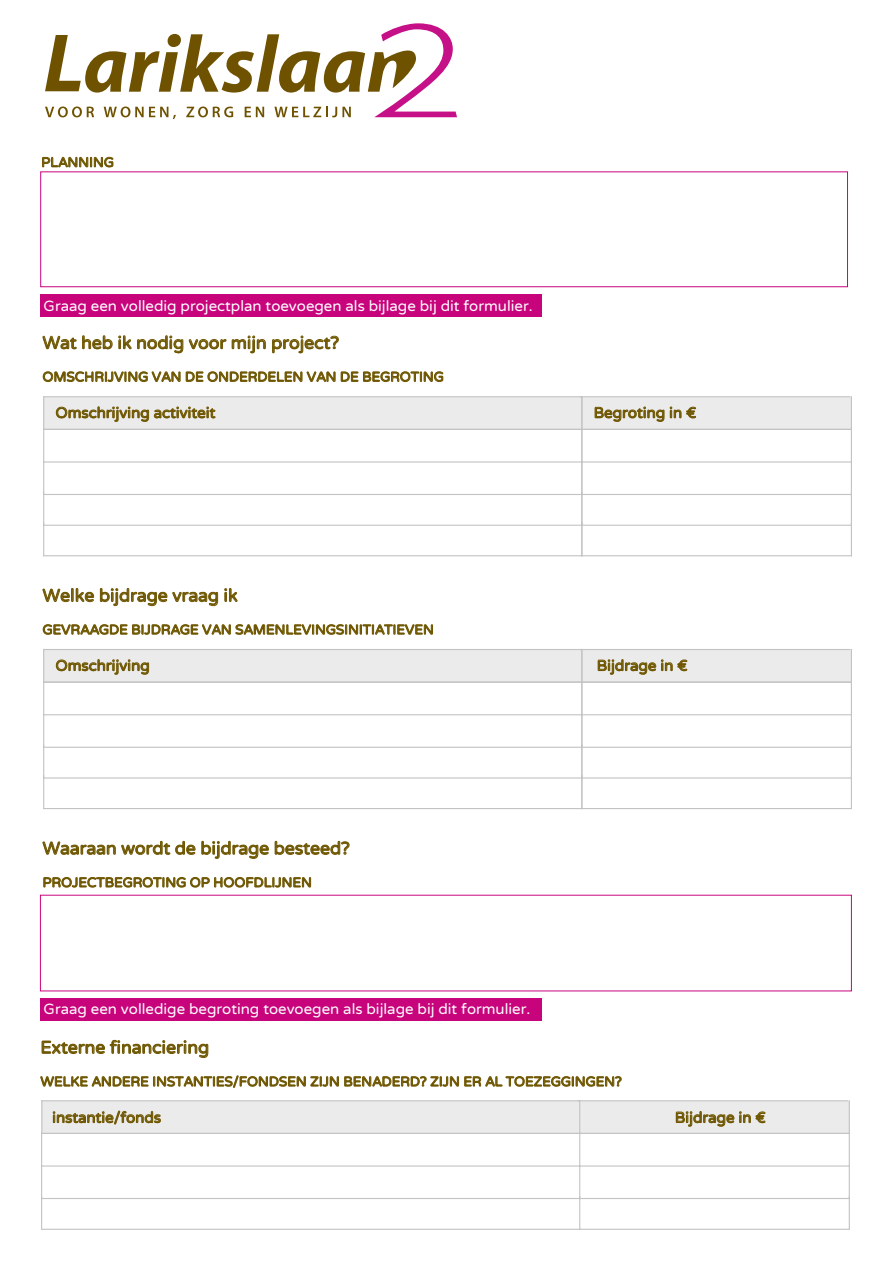
<style>
.page{position:relative;width:893px;height:1263px;background:#fff}
.page>*{position:absolute;margin:0;border:0;box-sizing:border-box;transform-origin:0 0}
.t1{font:17.55px "Varela Round";color:#6e5600}
.t2{font:15px "Varela Round";color:#fff}
.t3{font:15px "Varela Round";color:#6e5600}
.t4{font:13.5px "Varela Round";color:#6e5600}
</style>
<div class="page">
<div style="left:40px;top:998px;width:502px;height:23px;background:#c8047c"></div>
<div style="left:40px;top:294px;width:502px;height:23px;background:#c8047c"></div>
<div style="left:42px;top:1101px;width:538px;height:32px;background:#ebebeb"></div>
<div style="left:580px;top:1101px;width:269px;height:32px;background:#ebebeb"></div>
<hr style="left:42px;top:1100px;width:538px;height:1px;background:#c3c3c3">
<hr style="left:41px;top:1133px;width:1px;height:33px;background:#c3c3c3">
<hr style="left:42px;top:1165px;width:538px;height:1px;background:#c3c3c3">
<hr style="left:42px;top:1133px;width:538px;height:1px;background:#c3c3c3">
<hr style="left:849px;top:1101px;width:1px;height:32px;background:#c3c3c3">
<hr style="left:578px;top:1100px;width:270px;height:1px;background:#c3c3c3">
<hr style="left:579px;top:1133px;width:1px;height:33px;background:#c3c3c3">
<hr style="left:579px;top:1101px;width:1px;height:32px;background:#c3c3c3">
<hr style="left:580px;top:1165px;width:269px;height:1px;background:#c3c3c3">
<hr style="left:849px;top:1133px;width:1px;height:33px;background:#c3c3c3">
<hr style="left:41px;top:1166px;width:1px;height:32px;background:#c3c3c3">
<hr style="left:42px;top:1198px;width:538px;height:1px;background:#c3c3c3">
<hr style="left:579px;top:1166px;width:1px;height:32px;background:#c3c3c3">
<hr style="left:580px;top:1198px;width:269px;height:1px;background:#c3c3c3">
<hr style="left:849px;top:1166px;width:1px;height:32px;background:#c3c3c3">
<hr style="left:41px;top:1196px;width:1px;height:33px;background:#c3c3c3">
<hr style="left:42px;top:1229px;width:538px;height:1px;background:#c3c3c3">
<hr style="left:579px;top:1196px;width:1px;height:33px;background:#c3c3c3">
<hr style="left:580px;top:1229px;width:269px;height:1px;background:#c3c3c3">
<hr style="left:849px;top:1196px;width:1px;height:33px;background:#c3c3c3">
<hr style="left:580px;top:1133px;width:269px;height:1px;background:#c3c3c3">
<svg style="left:42px;top:156px;width:72px;height:12px"></svg>
<svg style="left:42px;top:335px;width:224px;height:19px"></svg>
<svg style="left:272px;top:335px;width:67px;height:19px"></svg>
<svg style="left:43px;top:371px;width:400px;height:12px"></svg>
<div style="left:44px;top:397px;width:538px;height:32px;background:#ebebeb"></div>
<div style="left:582px;top:397px;width:269px;height:32px;background:#ebebeb"></div>
<svg style="left:56px;top:406px;width:160px;height:16px"></svg>
<svg style="left:594px;top:406px;width:102px;height:16px"></svg>
<hr style="left:43px;top:397px;width:1px;height:32px;background:#c3c3c3">
<hr style="left:44px;top:396px;width:538px;height:1px;background:#c3c3c3">
<hr style="left:43px;top:429px;width:1px;height:33px;background:#c3c3c3">
<hr style="left:44px;top:461px;width:538px;height:2px;background:#c3c3c3">
<hr style="left:44px;top:429px;width:538px;height:1px;background:#c3c3c3">
<hr style="left:581px;top:397px;width:1px;height:32px;background:#c3c3c3">
<hr style="left:851px;top:397px;width:1px;height:32px;background:#c3c3c3">
<hr style="left:580px;top:396px;width:270px;height:1px;background:#c3c3c3">
<hr style="left:581px;top:429px;width:1px;height:33px;background:#c3c3c3">
<hr style="left:582px;top:461px;width:269px;height:2px;background:#c3c3c3">
<hr style="left:851px;top:429px;width:1px;height:33px;background:#c3c3c3">
<hr style="left:43px;top:462px;width:1px;height:32px;background:#c3c3c3">
<hr style="left:44px;top:494px;width:538px;height:1px;background:#c3c3c3">
<hr style="left:581px;top:462px;width:1px;height:32px;background:#c3c3c3">
<hr style="left:582px;top:494px;width:269px;height:1px;background:#c3c3c3">
<hr style="left:851px;top:462px;width:1px;height:32px;background:#c3c3c3">
<hr style="left:43px;top:493px;width:1px;height:32px;background:#c3c3c3">
<hr style="left:44px;top:525px;width:538px;height:1px;background:#c3c3c3">
<hr style="left:581px;top:493px;width:1px;height:32px;background:#c3c3c3">
<hr style="left:582px;top:525px;width:269px;height:1px;background:#c3c3c3">
<hr style="left:851px;top:493px;width:1px;height:32px;background:#c3c3c3">
<hr style="left:43px;top:523px;width:1px;height:33px;background:#c3c3c3">
<hr style="left:44px;top:555px;width:538px;height:1px;background:#c3c3c3">
<hr style="left:581px;top:523px;width:1px;height:33px;background:#c3c3c3">
<hr style="left:582px;top:555px;width:269px;height:1px;background:#c3c3c3">
<hr style="left:851px;top:523px;width:1px;height:33px;background:#c3c3c3">
<hr style="left:582px;top:429px;width:269px;height:1px;background:#c3c3c3">
<div style="left:44px;top:649px;width:538px;height:33px;background:#ebebeb"></div>
<div style="left:582px;top:649px;width:269px;height:33px;background:#ebebeb"></div>
<svg style="left:56px;top:659px;width:93px;height:16px"></svg>
<hr style="left:43px;top:649px;width:1px;height:33px;background:#c3c3c3">
<hr style="left:44px;top:649px;width:538px;height:1px;background:#c3c3c3">
<hr style="left:43px;top:682px;width:1px;height:33px;background:#c3c3c3">
<hr style="left:44px;top:714px;width:538px;height:1px;background:#c3c3c3">
<hr style="left:44px;top:682px;width:538px;height:1px;background:#c3c3c3">
<hr style="left:581px;top:649px;width:1px;height:33px;background:#c3c3c3">
<hr style="left:851px;top:649px;width:1px;height:33px;background:#c3c3c3">
<hr style="left:580px;top:649px;width:270px;height:1px;background:#c3c3c3">
<hr style="left:581px;top:682px;width:1px;height:33px;background:#c3c3c3">
<hr style="left:582px;top:714px;width:269px;height:1px;background:#c3c3c3">
<hr style="left:851px;top:682px;width:1px;height:33px;background:#c3c3c3">
<hr style="left:43px;top:715px;width:1px;height:32px;background:#c3c3c3">
<hr style="left:44px;top:747px;width:538px;height:1px;background:#c3c3c3">
<hr style="left:581px;top:715px;width:1px;height:32px;background:#c3c3c3">
<hr style="left:582px;top:747px;width:269px;height:1px;background:#c3c3c3">
<hr style="left:851px;top:715px;width:1px;height:32px;background:#c3c3c3">
<hr style="left:43px;top:745px;width:1px;height:33px;background:#c3c3c3">
<hr style="left:44px;top:777px;width:538px;height:1px;background:#c3c3c3">
<hr style="left:581px;top:745px;width:1px;height:33px;background:#c3c3c3">
<hr style="left:582px;top:777px;width:269px;height:1px;background:#c3c3c3">
<hr style="left:851px;top:745px;width:1px;height:33px;background:#c3c3c3">
<hr style="left:43px;top:776px;width:1px;height:32px;background:#c3c3c3">
<hr style="left:44px;top:808px;width:538px;height:1px;background:#c3c3c3">
<hr style="left:581px;top:776px;width:1px;height:32px;background:#c3c3c3">
<hr style="left:582px;top:808px;width:269px;height:1px;background:#c3c3c3">
<hr style="left:851px;top:776px;width:1px;height:32px;background:#c3c3c3">
<hr style="left:582px;top:682px;width:269px;height:1px;background:#c3c3c3">
<svg style="left:42px;top:588px;width:176px;height:18px"></svg>
<svg style="left:224px;top:588px;width:14px;height:14px"></svg>
<svg style="left:43px;top:624px;width:390px;height:11px"></svg>
<svg style="left:42px;top:840px;width:308px;height:19px"></svg>
<svg style="left:43px;top:877px;width:268px;height:11px"></svg>
<hr style="left:41px;top:1101px;width:1px;height:32px;background:#c3c3c3">
<svg style="left:45px;top:23px;width:412px;height:96px"></svg>
<svg style="left:597px;top:659px;width:91px;height:16px"></svg>
<svg style="left:41px;top:1039px;width:167px;height:19px"></svg>
<svg style="left:40px;top:1075px;width:582px;height:13px"></svg>
<svg style="left:53px;top:1110px;width:108px;height:15px"></svg>
<svg style="left:676px;top:1111px;width:90px;height:16px"></svg>
<p class="t4" style="left:41px;top:153px;width:74px">PLANNING</p>
<p class="t2" style="left:44px;top:296px;width:490px">Graag een volledig projectplan toevoegen als bijlage bij dit formulier.</p>
<p class="t1" style="left:43px;top:331px;width:298px">Wat heb ik nodig voor mijn project?</p>
<p class="t4" style="left:43px;top:368px;width:403px">OMSCHRIJVING VAN DE ONDERDELEN VAN DE BEGROTING</p>
<p class="t3" style="left:56px;top:402px;width:161px">Omschrijving activiteit</p>
<p class="t3" style="left:594px;top:402px;width:104px">Begroting in €</p>
<p class="t1" style="left:43px;top:583px;width:197px">Welke bijdrage vraag ik</p>
<p class="t4" style="left:43px;top:620px;width:393px">GEVRAAGDE BIJDRAGE VAN SAMENLEVINGSINITIATIEVEN</p>
<p class="t3" style="left:56px;top:655px;width:96px">Omschrijving</p>
<p class="t1" style="left:43px;top:836px;width:309px">Waaraan wordt de bijdrage besteed?</p>
<p class="t4" style="left:43px;top:873px;width:271px">PROJECTBEGROTING OP HOOFDLIJNEN</p>
<p class="t2" style="left:44px;top:999px;width:488px">Graag een volledige begroting toevoegen als bijlage bij dit formulier.</p>
<p class="t3" style="left:597px;top:655px;width:92px">Bijdrage in €</p>
<p class="t1" style="left:40px;top:1035px;width:170px">Externe financiering</p>
<p class="t4" style="left:40px;top:1072px;width:583px">WELKE ANDERE INSTANTIES/FONDSEN ZIJN BENADERD? ZIJN ER AL TOEZEGGINGEN?</p>
<p class="t3" style="left:52px;top:1107px;width:110px">instantie/fonds</p>
<p class="t3" style="left:675px;top:1107px;width:92px">Bijdrage in €</p>
</div>
